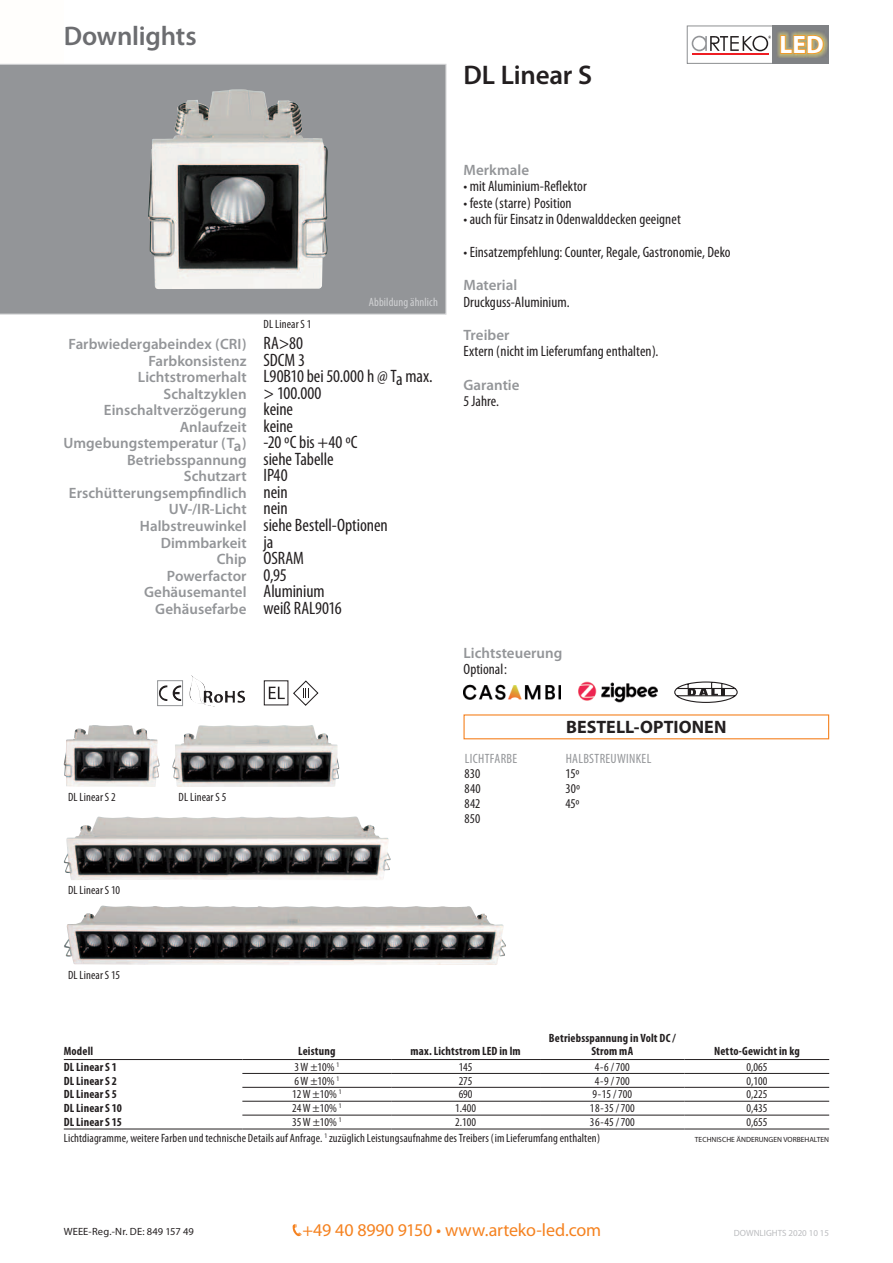
<style>
.page{position:relative;width:893px;height:1263px;background:#fff}
.page>*{position:absolute;margin:0;border:0;box-sizing:border-box;transform-origin:0 0}
.t1{font:600 27px "Myriad Pro";letter-spacing:-.01em;color:#6c6d70}
.t2{font:600 27px "Myriad Pro";letter-spacing:-.01em;color:#231f20}
.t3{font:700 25.2px "Myriad Pro";color:#fff}
.t4{font:condensed 18px "Myriad Pro";letter-spacing:-.005em;color:#231f20}
.t5{font:18px "Myriad Pro";letter-spacing:-.005em;color:#f58220}
.t6{font:700 18px "Myriad Pro";letter-spacing:.005em;color:#231f20}
.t7{font:600 15px/16.5px "Myriad Pro";color:#939598;text-align:right}
.t8{font:condensed 15px "Myriad Pro";letter-spacing:.005em;color:#231f20}
.t9{font:condensed 13.5px "Myriad Pro";letter-spacing:.025em;color:#939598}
.t10{font:condensed 13.5px/15px "Myriad Pro";color:#231f20;text-align:justify}
.t11{font:condensed 12px "Myriad Pro";letter-spacing:.01em;color:#231f20}
.t12{font:700 condensed 12px/13.5px "Myriad Pro";letter-spacing:.015em;color:#231f20;text-align:center}
.t13{font:condensed 12px "Myriad Pro";letter-spacing:.01em;color:#d1d2d4}
.t14{font:10.5px "Myriad Pro";letter-spacing:.01em;color:#231f20}
.t15{font:9px "Myriad Pro";color:#bcbdc0}
.t16{font:7.5px "Myriad Pro";color:#231f20}
.s1{font-weight:400;font-stretch:condensed;font-size:18px;color:#231f20}
.s2{font-weight:600;font-stretch:normal;font-size:15px;color:#939598}
</style>
<div class="page">
<svg style="left:160px;top:685px;width:7px;height:4px"></svg>
<div style="left:157px;top:680px;width:26px;height:26px;border:1px solid #939598"></div>
<svg style="left:293px;top:1224px;width:8px;height:12px"></svg>
<svg style="left:269px;top:687px;width:16px;height:12px"></svg>
<div style="left:463px;top:714px;width:366px;height:25px;border:1px solid #f58220"></div>
<svg style="left:64px;top:1072px;width:765px;height:57px"></svg>
<hr style="left:64px;top:1059px;width:178px;height:1px;background:#231f20">
<hr style="left:242px;top:1059px;width:149px;height:1px;background:#231f20">
<hr style="left:391px;top:1059px;width:149px;height:1px;background:#231f20">
<hr style="left:540px;top:1059px;width:145px;height:1px;background:#231f20">
<hr style="left:685px;top:1059px;width:144px;height:1px;background:#231f20">
<hr style="left:64px;top:1129px;width:178px;height:1px;background:#231f20">
<hr style="left:242px;top:1129px;width:149px;height:1px;background:#231f20">
<hr style="left:391px;top:1129px;width:149px;height:1px;background:#231f20">
<hr style="left:540px;top:1129px;width:145px;height:1px;background:#231f20">
<hr style="left:685px;top:1129px;width:144px;height:1px;background:#231f20">
<hr style="left:242px;top:1073px;width:149px;height:1px;background:#231f20">
<hr style="left:685px;top:1073px;width:144px;height:1px;background:#231f20">
<hr style="left:242px;top:1087px;width:149px;height:1px;background:#231f20">
<hr style="left:685px;top:1087px;width:144px;height:1px;background:#231f20">
<hr style="left:242px;top:1101px;width:149px;height:1px;background:#231f20">
<hr style="left:685px;top:1101px;width:144px;height:1px;background:#231f20">
<hr style="left:242px;top:1115px;width:149px;height:1px;background:#231f20">
<hr style="left:685px;top:1115px;width:144px;height:1px;background:#231f20">
<hr style="left:391px;top:1073px;width:149px;height:1px;background:#231f20">
<hr style="left:540px;top:1073px;width:145px;height:1px;background:#231f20">
<hr style="left:391px;top:1087px;width:149px;height:1px;background:#231f20">
<hr style="left:540px;top:1087px;width:145px;height:1px;background:#231f20">
<hr style="left:391px;top:1101px;width:149px;height:1px;background:#231f20">
<hr style="left:540px;top:1101px;width:145px;height:1px;background:#231f20">
<hr style="left:391px;top:1115px;width:149px;height:1px;background:#231f20">
<hr style="left:540px;top:1115px;width:145px;height:1px;background:#231f20">
<svg style="left:293px;top:680px;width:25px;height:26px"></svg>
<img style="left:64px;top:816px;width:327px;height:64px">
<img style="left:64px;top:905px;width:442px;height:60px">
<img style="left:64px;top:725px;width:96px;height:62px">
<img style="left:172px;top:725px;width:167px;height:62px">
<img style="left:463px;top:684px;width:98px;height:16px">
<img style="left:578px;top:682px;width:79px;height:21px">
<svg style="left:674px;top:681px;width:64px;height:22px"></svg>
<svg style="left:0;top:64px;width:446px;height:251px;background:#939596"></svg>
<svg style="left:687px;top:26px;width:142px;height:38px"></svg>
<h1 class="t1" style="left:64px;top:19px;width:134px">Downlights</h1>
<h2 class="t3" style="left:779px;top:28px;width:46px">LED</h2>
<h1 class="t2" style="left:463px;top:58px;width:130px">DL Linear S</h1>
<p class="t11" style="left:264px;top:317px;width:49px">DL Linear S 1</p>
<p class="t13" style="left:369px;top:295px;width:71px">Abbildung ähnlich</p>
<p class="t7" style="left:69px;top:336px;width:238px">Farbwiedergabeindex (CRI) <span class="s1">RA&gt;80<br></span>Farbkonsistenz <span class="s1">SDCM 3</span></p>
<p class="t4" style="left:138px;top:366px;width:296px"><span class="s2">Lichtstromerhalt</span> L90B10 bei 50.000 h @ Ta max.</p>
<p class="t7" style="left:164px;top:385px;width:160px">Schaltzyklen <span class="s1">&gt; 100.000</span></p>
<p class="t7" style="left:104px;top:402px;width:191px">Einschaltverzögerung <span class="s1">keine</span></p>
<p class="t7" style="left:180px;top:418px;width:115px">Anlaufzeit <span class="s1">keine</span></p>
<p class="t7" style="left:64px;top:435px;width:295px">Umgebungstemperatur (Ta) <span class="s1">-20 ºC bis +40 ºC</span></p>
<p class="t7" style="left:127px;top:451px;width:208px">Betriebsspannung <span class="s1">siehe Tabelle</span></p>
<p class="t7" style="left:184px;top:468px;width:105px">Schutzart <span class="s1">IP40</span></p>
<p class="t7" style="left:69px;top:484px;width:220px">Erschütterungsempfindlich <span class="s1">nein</span></p>
<p class="t7" style="left:169px;top:501px;width:120px">UV-/IR-Licht <span class="s1">nein</span></p>
<p class="t4" style="left:140px;top:514px;width:249px"><span class="s2">Halbstreuwinkel</span> siehe Bestell-Optionen</p>
<p class="t7" style="left:161px;top:534px;width:114px">Dimmbarkeit <span class="s1">ja</span></p>
<p class="t4" style="left:217px;top:547px;width:89px"><span class="s2">Chip</span> OSRAM</p>
<p class="t7" style="left:167px;top:567px;width:122px">Powerfactor <span class="s1">0,95</span></p>
<p class="t7" style="left:144px;top:583px;width:182px">Gehäusemantel <span class="s1">Aluminium</span></p>
<p class="t7" style="left:155px;top:600px;width:188px">Gehäusefarbe <span class="s1">weiß RAL9016</span></p>
<p class="t11" style="left:68px;top:790px;width:49px">DL Linear S 2</p>
<p class="t11" style="left:179px;top:790px;width:49px">DL Linear S 5</p>
<p class="t11" style="left:68px;top:882px;width:54px">DL Linear S 10</p>
<p class="t7" style="left:463px;top:161px;width:67px">Merkmale</p>
<p class="t8" style="left:463px;top:177px;width:125px">• mit Aluminium-Reflektor</p>
<p class="t8" style="left:463px;top:194px;width:110px">• feste (starre) Position</p>
<p class="t8" style="left:463px;top:210px;width:219px">• auch für Einsatz in Odenwalddecken geeignet</p>
<p class="t8" style="left:463px;top:243px;width:269px">• Einsatzempfehlung: Counter, Regale, Gastronomie, Deko</p>
<p class="t7" style="left:463px;top:277px;width:55px">Material</p>
<p class="t8" style="left:463px;top:293px;width:108px">Druckguss-Aluminium.</p>
<p class="t7" style="left:463px;top:326px;width:48px">Treiber</p>
<p class="t8" style="left:463px;top:342px;width:196px">Extern (nicht im Lieferumfang enthalten).</p>
<p class="t7" style="left:463px;top:376px;width:58px">Garantie</p>
<p class="t8" style="left:463px;top:392px;width:37px">5 Jahre.</p>
<p class="t7" style="left:463px;top:644px;width:100px">Lichtsteuerung</p>
<p class="t8" style="left:463px;top:660px;width:45px">Optional:</p>
<p class="t9" style="left:465px;top:750px;width:54px">LICHTFARBE</p>
<p class="t10" style="left:465px;top:766px;width:18px">830<br>840<br>842<br>850</p>
<p class="t6" style="left:566px;top:715px;width:162px">BESTELL-OPTIONEN</p>
<p class="t9" style="left:566px;top:750px;width:14px">Halbstreuwinkel</p>
<p class="t10" style="left:566px;top:766px;width:16px">15º 30º 45º</p>
<p class="t11" style="left:68px;top:967px;width:54px">DL Linear S 15</p>
<p class="t12" style="left:64px;top:1044px;width:31px">Modell</p>
<p class="t12" style="left:298px;top:1044px;width:39px">Leistung</p>
<p class="t12" style="left:410px;top:1044px;width:112px">max. Lichtstrom LED in lm</p>
<p class="t12" style="left:549px;top:1031px;width:128px">Betriebsspannung in Volt DC /<br>Strom mA</p>
<p class="t12" style="left:714px;top:1044px;width:87px">Netto-Gewicht in kg</p>
<p class="t12" style="left:64px;top:1060px;width:55px">DL Linear S 1</p>
<p class="t11" style="left:295px;top:1059px;width:46px">3 W ±10% <sup>1</sup></p>
<p class="t11" style="left:459px;top:1059px;width:15px">145</p>
<p class="t11" style="left:595px;top:1059px;width:37px">4-6 / 700</p>
<p class="t11" style="left:746px;top:1059px;width:22px">0,065</p>
<p class="t12" style="left:64px;top:1073px;width:55px">DL Linear S 2</p>
<p class="t11" style="left:295px;top:1073px;width:46px">6 W ±10% <sup>1</sup></p>
<p class="t11" style="left:459px;top:1073px;width:15px">275</p>
<p class="t11" style="left:595px;top:1073px;width:37px">4-9 / 700</p>
<p class="t11" style="left:746px;top:1073px;width:22px">0,100</p>
<p class="t12" style="left:64px;top:1087px;width:55px">DL Linear S 5</p>
<p class="t11" style="left:292px;top:1087px;width:51px">12 W ±10% <sup>1</sup></p>
<p class="t11" style="left:459px;top:1087px;width:15px">690</p>
<p class="t11" style="left:592px;top:1087px;width:41px">9-15 / 700</p>
<p class="t11" style="left:746px;top:1087px;width:22px">0,225</p>
<p class="t12" style="left:64px;top:1101px;width:60px">DL Linear S 10</p>
<p class="t11" style="left:292px;top:1101px;width:51px">24 W ±10% <sup>1</sup></p>
<p class="t11" style="left:455px;top:1101px;width:22px">1.400</p>
<p class="t11" style="left:590px;top:1101px;width:46px">18-35 / 700</p>
<p class="t11" style="left:746px;top:1101px;width:22px">0,435</p>
<p class="t12" style="left:64px;top:1115px;width:60px">DL Linear S 15</p>
<p class="t11" style="left:292px;top:1115px;width:51px">35 W ±10% <sup>1</sup></p>
<p class="t11" style="left:455px;top:1115px;width:22px">2.100</p>
<p class="t11" style="left:590px;top:1115px;width:46px">36-45 / 700</p>
<p class="t11" style="left:746px;top:1115px;width:22px">0,655</p>
<p class="t11" style="left:64px;top:1131px;width:538px">Lichtdiagramme, weitere Farben und technische Details auf Anfrage. <sup>1</sup> zuzüglich Leistungsaufnahme des Treibers (im Lieferumfang enthalten)</p>
<p class="t16" style="left:695px;top:1135px;width:136px">TECHNISCHE ÄNDERUNGEN VORBEHALTEN</p>
<p class="t14" style="left:64px;top:1225px;width:132px">WEEE-Reg.-Nr. DE: 849 157 49</p>
<p class="t5" style="left:302px;top:1218px;width:300px">+49 40 8990 9150 • www.arteko-led.com</p>
<p class="t15" style="left:734px;top:1227px;width:97px">DOWNLIGHTS 2020 10 15</p>
</div>
